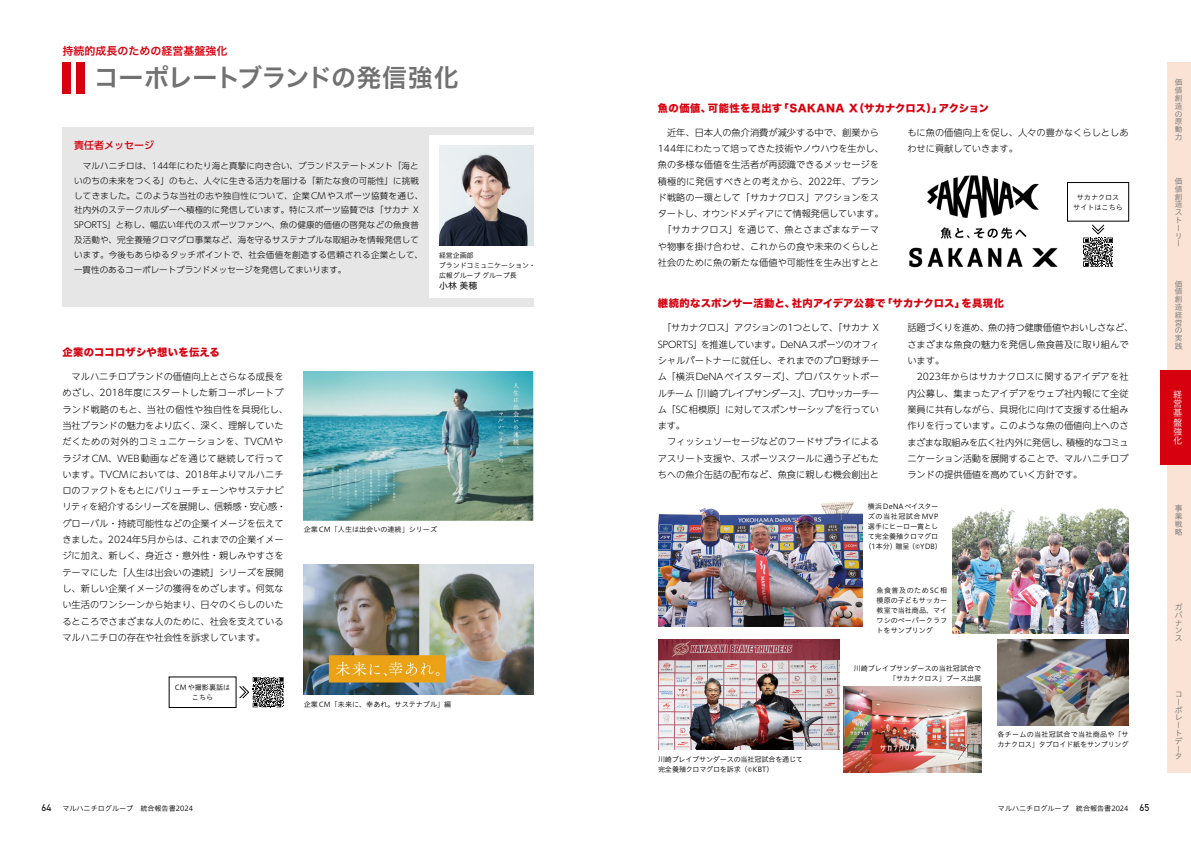
<style>
.page{position:relative;width:1191px;height:842px;background:#fff}
.page>*{position:absolute;margin:0;border:0;box-sizing:border-box;transform-origin:0 0}
.t1{font:25px "Hira Kaku Std N W6";letter-spacing:-.02em;color:#727171}
.t2{font:11px "Hira Kaku Std N W6";color:#d7000f}
.t3{font:10.3px "Hira Kaku Std N W8";letter-spacing:.025em;color:#d7000f}
.t4{font:500 10px "UD Shin Go Pr 6 N";color:#d7000f}
.t5{font:300 9.2px/16.3px "UD Shin Go NT Pr 6 N";color:#000}
.t6{font:9.2px/9.2px "Hiragino UD Sans Std W3";color:#fff;text-align:justify}
.t7{font:9px "Hiragino UD Sans Std W4";color:#000}
.t8{font:300 8.5px/14.9px "UD Shin Go Pr 6 N";letter-spacing:.015em;color:#000}
.t9{font:7.8px/7.8px "Hiragino UD Sans Std W3";color:#727171;text-align:justify}
.t10{font:7.1px/9.9px "Hiragino UD Sans Std W3";color:#000;text-align:center}
.t11{font:7.1px/9.9px "Hiragino UD Sans Std W3";letter-spacing:-.03em;color:#000}
.t12{font:7px/10px "Hiragino UD Sans Std W3";letter-spacing:-.015em;color:#000}
.s1{font-family:"DIN2014";font-size:9.9px}
</style>
<div class="page">
<div style="left:62px;top:127px;width:472px;height:179px;background:#e6e6e6"></div>
<svg style="left:429px;top:135px;width:105px;height:163px"></svg>
<img style="left:304px;top:565px;width:230px;height:130px">
<img style="left:304px;top:372px;width:230px;height:149px">
<div style="left:169px;top:677px;width:67px;height:31px;border:1px solid #000"></div>
<svg style="left:239px;top:677px;width:45px;height:31px"></svg>
<img style="left:909px;top:175px;width:160px;height:93px">
<svg style="left:1083px;top:225px;width:30px;height:42px"></svg>
<img style="left:658px;top:503px;width:204px;height:124px">
<img style="left:844px;top:686px;width:137px;height:86px">
<img style="left:997px;top:639px;width:131px;height:86px">
<img style="left:658px;top:639px;width:181px;height:111px">
<img style="left:952px;top:508px;width:176px;height:126px">
<div style="left:76px;top:62px;width:8px;height:32px;background:#d7000f"></div>
<div style="left:62px;top:62px;width:9px;height:32px;background:#d7000f"></div>
<img style="left:439px;top:145px;width:95px;height:101px">
<div style="left:1067px;top:182px;width:61px;height:39px;border:1px solid #000"></div>
<div style="left:1166px;top:62px;width:25px;height:710px;background:#fae2d5"></div>
<div style="left:1182px;top:370px;width:9px;height:95px;background:#d7000f"></div>
<div style="left:1159px;top:370px;width:23px;height:95px;background:#d7000f"></div>
<p class="t2" style="left:62px;top:43px;width:166px">持続的成長のための経営基盤強化</p>
<h1 class="t1" style="left:94px;top:59px;width:366px">コーポレートブランドの発信強化</h1>
<p class="t4" style="left:74px;top:137px;width:82px">責任者メッセージ</p>
<p class="t8" style="left:74px;top:158px;width:350px">　マルハニチロは、144年にわたり海と真摯に向き合い、ブランドステートメント「海といのちの未来をつくる」のもと、人々に生きる活力を届ける「新たな食の可能性」に挑戦してきました。このような当社の志や独自性について、企業CMやスポーツ協賛を通じ、社内外のステークホルダーへ積極的に発信しています。特にスポーツ協賛では「サカナ X SPORTS」と称し、幅広い年代のスポーツファンへ、魚の健康的価値の啓発などの魚食普及活動や、完全養殖クロマグロ事業など、海を守るサステナブルな取組みを情報発信しています。今後もあらゆるタッチポイントで、社会価値を創造する信頼される企業として、一貫性のあるコーポレートブランドメッセージを発信してまいります。</p>
<p class="t12" style="left:439px;top:250px;width:98px">経営企画部<br>ブランドコミュニケーション・広報グループ グループ長</p>
<p class="t7" style="left:439px;top:279px;width:40px">小林 美穂</p>
<p class="t3" style="left:62px;top:346px;width:159px">企業のココロザシや想いを伝える</p>
<p class="t5" style="left:62px;top:368px;width:227px">　マルハニチロブランドの価値向上とさらなる成長をめざし、2018年度にスタートした新コーポレートブランド戦略のもと、当社の個性や独自性を具現化し、当社ブランドの魅力をより広く、深く、理解していただくための対外的コミュニケーションを、TVCMやラジオCM、WEB動画などを通じて継続して行っています。TVCMにおいては、2018年よりマルハニチロのファクトをもとにバリューチェーンやサステナビリティを紹介するシリーズを展開し、信頼感・安心感・グローバル・持続可能性などの企業イメージを伝えてきました。2024年5月からは、これまでの企業イメージに加え、新しく、身近さ・意外性・親しみやすさをテーマにした「人生は出会いの連続」シリーズを展開し、新しい企業イメージの獲得をめざします。何気ない生活のワンシーンから始まり、日々のくらしのいたるところでさまざまな人のために、社会を支えているマルハニチロの存在や社会性を訴求しています。</p>
<p class="t10" style="left:175px;top:682px;width:57px">CMや撮影裏話はこちら</p>
<p class="t10" style="left:304px;top:524px;width:135px">企業CM「人生は出会いの連続」シリーズ</p>
<p class="t10" style="left:304px;top:699px;width:149px">企業CM「未来に、幸あれ。サステナブル」編</p>
<p class="t3" style="left:658px;top:102px;width:333px">魚の価値、可能性を見出す「SAKANA X（サカナクロス）」アクション</p>
<p class="t5" style="left:658px;top:124px;width:227px">　近年、日本人の魚介消費が減少する中で、創業から<br>144年にわたって培ってきた技術やノウハウを生かし、魚の多様な価値を生活者が再認識できるメッセージを積極的に発信すべきとの考えから、2022年、ブランド戦略の一環として「サカナクロス」アクションをスタートし、オウンドメディアにて情報発信しています。　「サカナクロス」を通じて、魚とさまざまなテーマや物事を掛け合わせ、これからの食や未来のくらしと社会のために魚の新たな価値や可能性を生み出すとと</p>
<p class="t5" style="left:907px;top:124px;width:223px">もに魚の価値向上を促し、人々の豊かなくらしとしあわせに貢献していきます。</p>
<p class="t10" style="left:1073px;top:192px;width:51px">サカナクロスサイトはこちら</p>
<p class="t3" style="left:658px;top:297px;width:348px">継続的なスポンサー活動と、社内アイデア公募で「サカナクロス」を具現化</p>
<p class="t5" style="left:657px;top:319px;width:223px">　「サカナクロス」アクションの1つとして、「サカナ X<br>SPORTS」を推進しています。DeNAスポーツのオフィシャルパートナーに就任し、それまでのプロ野球チーム「横浜DeNAベイスターズ」、プロバスケットボールチーム「川崎ブレイブサンダース」、プロサッカーチーム「SC相模原」に対してスポンサーシップを行っています。<br>　フィッシュソーセージなどのフードサプライによるアスリート支援や、スポーツスクールに通う子どもたちへの魚介缶詰の配布など、魚食に親しむ機会創出と</p>
<p class="t5" style="left:907px;top:319px;width:227px">話題づくりを進め、魚の持つ健康価値やおいしさなど、さまざまな魚食の魅力を発信し魚食普及に取り組んでいます。<br>　2023年からはサカナクロスに関するアイデアを社内公募し、集まったアイデアをウェブ社内報にて全従業員に共有しながら、具現化に向けて支援する仕組み作りを行っています。このような魚の価値向上へのさまざまな取組みを広く社内外に発信し、積極的なコミュニケーション活動を展開することで、マルハニチロブランドの提供価値を高めていく方針です。</p>
<p class="t10" style="left:864px;top:501px;width:79px">横浜DeNAベイスターズの当社冠試合MVP選手にヒーロー賞として完全養殖クロマグロ（1本分）贈呈（©YDB）</p>
<p class="t10" style="left:876px;top:585px;width:72px;text-align:justify">魚食普及のためSC相模原の子どもサッカー教室で当社商品、マイワシのペーパークラフトをサンプリング</p>
<p class="t11" style="left:658px;top:753px;width:146px">川崎ブレイブサンダースの当社冠試合を通じて完全養殖クロマグロを訴求（©KBT）</p>
<p class="t10" style="left:853px;top:663px;width:129px;text-align:right">川崎ブレイブサンダースの当社冠試合で「サカナクロス」ブース出展</p>
<p class="t10" style="left:997px;top:729px;width:133px;text-align:left">各チームの当社冠試合で当社商品や「サカナクロス」タブロイド紙をサンプリング</p>
<p class="t10" style="left:42px;top:803px;width:153px"><span class="s1">64</span> マルハニチログループ　統合報告書2024</p>
<p class="t10" style="left:998px;top:803px;width:153px">マルハニチログループ　統合報告書2024 <span class="s1">65</span></p>
<p class="t9" style="left:1174px;top:78px;width:9px">価値創造の原動力</p>
<p class="t9" style="left:1174px;top:177px;width:9px;text-align:left">価値創造ストーリー</p>
<p class="t9" style="left:1174px;top:279px;width:9px">価値創造経営の実践</p>
<p class="t6" style="left:1173px;top:389px;width:10px">経営基盤強化</p>
<p class="t9" style="left:1174px;top:504px;width:9px">事業戦略</p>
<p class="t9" style="left:1174px;top:603px;width:9px">ガバナンス</p>
<p class="t9" style="left:1174px;top:690px;width:9px;text-align:left">コーポレートデータ</p>
</div>
